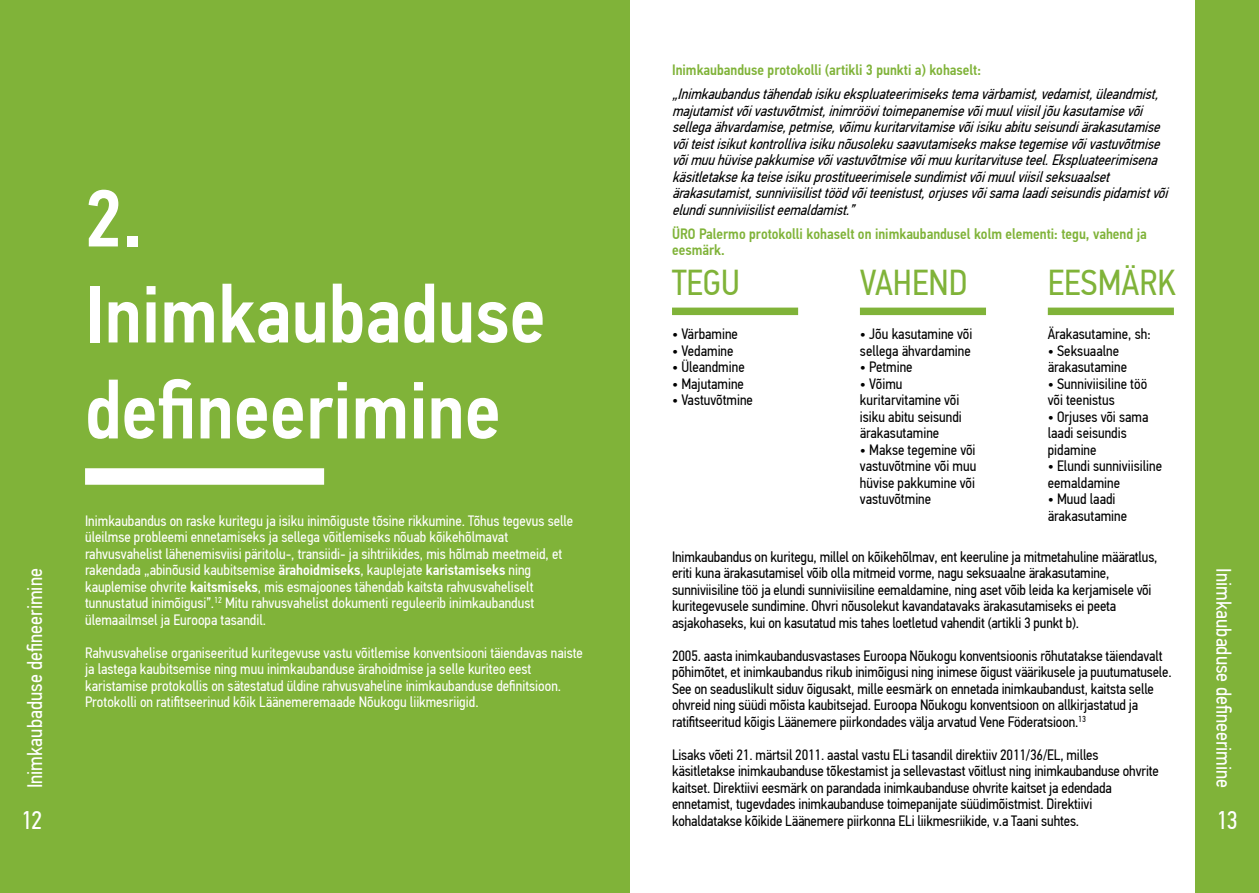
<style>
.page{position:relative;width:1259px;height:893px;background:#fff}
.page>*{position:absolute;margin:0;border:0;box-sizing:border-box;transform-origin:0 0}
.t1{font:500 81px/96px "PF Din Text Cond Pro";color:#fff}
.t2{font:36px "PF Din Text Cond Pro";color:#80b339}
.t3{font:25.5px "PF Din Text Cond Pro";color:#fff}
.t4{font:21px "PF Din Text Cond Pro";color:#fff}
.t5{font:15px/16.5px "PF Din Text Cond Pro";letter-spacing:-.01em;color:#000}
.t6{font:15px/16.5px "PF Din Text Cond Pro";color:#fff}
.t7{font:italic 15px/16.5px "PF Din Text Cond Pro";color:#000}
.t8{font:500 15px/16.5px "PF Din Text Cond Pro";color:#80b339}
.s1{font-weight:500}
</style>
<div class="page">
<div style="left:0;top:0;width:64px;height:893px;background:#80b339"></div>
<div style="left:1195px;top:0;width:64px;height:893px;background:#80b339"></div>
<div style="left:672px;top:308px;width:126px;height:7px;background:#80b339"></div>
<div style="left:860px;top:308px;width:126px;height:7px;background:#80b339"></div>
<div style="left:1047px;top:308px;width:127px;height:7px;background:#80b339"></div>
<div style="left:63px;top:0;width:566px;height:893px;background:#80b339"></div>
<div style="left:85px;top:468px;width:239px;height:17px;background:#fff"></div>
<h3 class="t4" style="left:22px;top:788px;width:221px;rotate:-90deg">Inimkaubaduse defineerimine</h3>
<h3 class="t3" style="left:21px;top:805px;width:23px">12</h3>
<h1 class="t1" style="left:85px;top:171px;width:462px">2.<br>Inimkaubaduse defineerimine</h1>
<p class="t6" style="left:85px;top:512px;width:490px">Inimkaubandus on raske kuritegu ja isiku inimõiguste tõsine rikkumine. Tõhus tegevus selle üleilmse probleemi ennetamiseks ja sellega võitlemiseks nõuab kõikehõlmavat rahvusvahelist lähenemisviisi päritolu-, transiidi- ja sihtriikides, mis hõlmab meetmeid, et rakendada „abinõusid kaubitsemise <span class="s1">ärahoidmiseks</span>, kauplejate <span class="s1">karistamiseks</span> ning kauplemise ohvrite <span class="s1">kaitsmiseks</span>, mis esmajoones tähendab kaitsta rahvusvaheliselt tunnustatud inimõigusi”.<sup>12</sup> Mitu rahvusvahelist dokumenti reguleerib inimkaubandust ülemaailmsel ja Euroopa tasandil.</p>
<p class="t6" style="left:85px;top:644px;width:499px">Rahvusvahelise organiseeritud kuritegevuse vastu võitlemise konventsiooni täiendavas naiste ja lastega kaubitsemise ning muu inimkaubanduse ärahoidmise ja selle kuriteo eest karistamise protokollis on sätestatud üldine rahvusvaheline inimkaubanduse definitsioon.<br>Protokolli on ratifitseerinud kõik Läänemeremaade Nõukogu liikmesriigid.</p>
<p class="t8" style="left:672px;top:62px;width:310px">Inimkaubanduse protokolli (artikli 3 punkti a) kohaselt:</p>
<p class="t7" style="left:672px;top:86px;width:502px">„Inimkaubandustähendabisikuekspluateerimisekstemavärbamist,vedamist,üleandmist, majutamistvõivastuvõtmist,inimröövitoimepanemisevõimuulviisiljõukasutamisevõi sellegaähvardamise,petmise,võimukuritarvitamisevõiisikuabituseisundiärakasutamise võiteistisikutkontrollivaisikunõusolekusaavutamiseksmaksetegemisevõivastuvõtmise võimuuhüvisepakkumisevõivastuvõtmisevõimuukuritarvituseteel.Ekspluateerimisena käsitletaksekateiseisikuprostitueerimiselesundimistvõimuulviisilseksuaalset ärakasutamist,sunniviisilisttöödvõiteenistust,orjusesvõisamalaadiseisundispidamistvõi elundisunniviisilisteemaldamist.”</p>
<p class="t8" style="left:672px;top:225px;width:476px">ÜRO Palermo protokolli kohaselt on inimkaubandusel kolm elementi: tegu, vahend ja eesmärk.</p>
<h2 class="t2" style="left:672px;top:261px;width:69px">TEGU</h2>
<h2 class="t2" style="left:860px;top:261px;width:109px">VAHEND</h2>
<p class="t5" style="left:860px;top:326px;width:114px">• Jõu kasutamine või sellega ähvardamine</p>
<p class="t5" style="left:860px;top:359px;width:54px">• Petmine</p>
<p class="t5" style="left:860px;top:375px;width:103px">• Võimu kuritarvitamine või isiku abitu seisundi ärakasutamine</p>
<p class="t5" style="left:860px;top:441px;width:118px;text-align:justify">• Makse tegemine või vastuvõtmine või muu hüvise pakkumine või vastuvõtmine</p>
<p class="t5" style="left:672px;top:326px;width:67px">• Värbamine</p>
<p class="t5" style="left:672px;top:342px;width:63px">• Vedamine</p>
<p class="t5" style="left:672px;top:359px;width:74px">• Üleandmine</p>
<p class="t5" style="left:672px;top:375px;width:73px">• Majutamine</p>
<p class="t5" style="left:672px;top:392px;width:82px">• Vastuvõtmine</p>
<h2 class="t2" style="left:1047px;top:261px;width:130px">EESMÄRK</h2>
<p class="t5" style="left:1047px;top:326px;width:104px">Ärakasutamine, sh:</p>
<p class="t5" style="left:1047px;top:342px;width:81px">• Seksuaalne ärakasutamine</p>
<p class="t5" style="left:1047px;top:375px;width:101px">• Sunniviisiline töö või teenistus</p>
<p class="t5" style="left:1047px;top:408px;width:102px">• Orjuses või sama laadi seisundis pidamine</p>
<p class="t5" style="left:1047px;top:458px;width:116px">• Elundi sunniviisiline eemaldamine</p>
<p class="t5" style="left:1047px;top:491px;width:81px">• Muud laadi ärakasutamine</p>
<p class="t5" style="left:672px;top:548px;width:487px">Inimkaubandus on kuritegu, millel on kõikehõlmav, ent keeruline ja mitmetahuline määratlus, eriti kuna ärakasutamisel võib olla mitmeid vorme, nagu seksuaalne ärakasutamine, sunniviisiline töö ja elundi sunniviisiline eemaldamine, ning aset võib leida ka kerjamisele või kuritegevusele sundimine. Ohvri nõusolekut kavandatavaks ärakasutamiseks ei peeta asjakohaseks, kui on kasutatud mis tahes loetletud vahendit (artikli 3 punkt b).</p>
<p class="t5" style="left:672px;top:647px;width:501px">2005. aasta inimkaubandusvastases Euroopa Nõukogu konventsioonis rõhutatakse täiendavalt põhimõtet, et inimkaubandus rikub inimõigusi ning inimese õigust väärikusele ja puutumatusele.<br>See on seaduslikult siduv õigusakt, mille eesmärk on ennetada inimkaubandust, kaitsta selle ohvreid ning süüdi mõista kaubitsejad. Euroopa Nõukogu konventsioon on allkirjastatud ja ratifitseeritud kõigis Läänemere piirkondades välja arvatud Vene Föderatsioon.<sup>13</sup></p>
<p class="t5" style="left:672px;top:746px;width:488px">Lisaks võeti 21. märtsil 2011. aastal vastu ELi tasandil direktiiv 2011/36/EL, milles käsitletakse inimkaubanduse tõkestamist ja sellevastast võitlust ning inimkaubanduse ohvrite kaitset. Direktiivi eesmärk on parandada inimkaubanduse ohvrite kaitset ja edendada ennetamist, tugevdades inimkaubanduse toimepanijate süüdimõistmist. Direktiivi kohaldatakse kõikide Läänemere piirkonna ELi liikmesriikide, v.a Taani suhtes.</p>
<h3 class="t4" style="left:1236px;top:568px;width:221px;rotate:90deg">Inimkaubaduse defineerimine</h3>
<h3 class="t3" style="left:1216px;top:805px;width:23px">13</h3>
</div>
